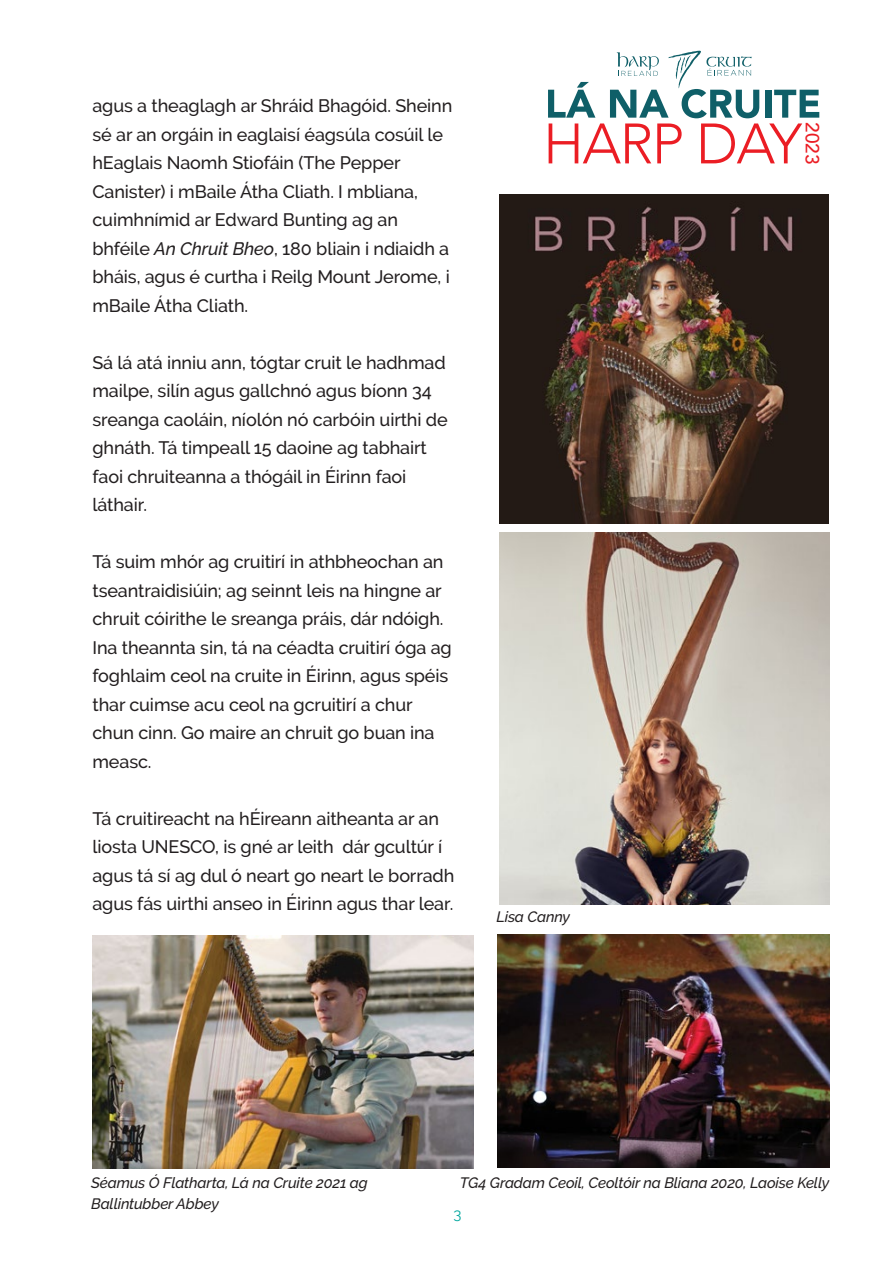
<style>
.page{position:relative;width:893px;height:1263px;background:#fff}
.page>*{position:absolute;margin:0;border:0;box-sizing:border-box;transform-origin:0 0}
.t1{font:500 18.9px "Avenir";color:#eb1d24}
.t2{font:500 18px/28.5px "Raleway";letter-spacing:-.005em;color:#231f20}
.t3{font:italic 500 15px "Raleway";letter-spacing:-.01em;color:#231f20}
.t4{font:15px "Raleway";color:#00a79e}
.s1{font-style:italic}
</style>
<div class="page">
<svg style="left:548px;top:51px;width:271px;height:112px"></svg>
<img style="left:499px;top:194px;width:329px;height:329px">
<img style="left:497px;top:935px;width:333px;height:233px">
<img style="left:92px;top:936px;width:382px;height:232px">
<img style="left:499px;top:533px;width:330px;height:371px">
<p class="t2" style="left:92px;top:92px;width:361px">agus a theaglagh ar Shráid Bhagóid. Sheinn sé ar an orgáin in eaglaisí éagsúla cosúil le hEaglais Naomh Stiofáin (The Pepper Canister) i mBaile Átha Cliath. I mbliana, cuimhnímid ar Edward Bunting ag an bhféile <span class="s1">An Chruit Bheo</span>, 180 bliain i ndiaidh a bháis, agus é curtha i Reilg Mount Jerome, i mBaile Átha Cliath.</p>
<p class="t2" style="left:92px;top:348px;width:357px">Sá lá atá inniu ann, tógtar cruit le hadhmad mailpe, silín agus gallchnó agus bíonn 34 sreanga caoláin, níolón nó carbóin uirthi de ghnáth. Tá timpeall 15 daoine ag tabhairt faoi chruiteanna a thógáil in Éirinn faoi láthair.</p>
<p class="t2" style="left:92px;top:548px;width:361px">Tá suim mhór ag cruitirí in athbheochan an tseantraidisiúin; ag seinnt leis na hingne ar chruit cóirithe le sreanga práis, dár ndóigh.<br>Ina theannta sin, tá na céadta cruitirí óga ag foghlaim ceol na cruite in Éirinn, agus spéis thar cuimse acu ceol na gcruitirí a chur chun cinn. Go maire an chruit go buan ina measc.</p>
<p class="t2" style="left:92px;top:804px;width:363px">Tá cruitireacht na hÉireann aitheanta ar an liosta UNESCO, is gné ar leith dár gcultúr í agus tá sí ag dul ó neart go neart le borradh agus fás uirthi anseo in Éirinn agus thar lear.</p>
<p class="t3" style="left:496px;top:908px;width:75px">Lisa Canny</p>
<p class="t1" style="left:829px;top:122px;width:44px;rotate:90deg">2023</p>
<p class="t3" style="left:91px;top:1174px;width:278px">Séamus Ó Flatharta, Lá na Cruite 2021 ag</p>
<p class="t3" style="left:460px;top:1174px;width:371px">TG4 Gradam Ceoil, Ceoltóir na Bliana 2020, Laoise Kelly</p>
<p class="t3" style="left:91px;top:1195px;width:129px">Ballintubber Abbey</p>
<p class="t4" style="left:454px;top:1205px;width:10px">3</p>
</div>
